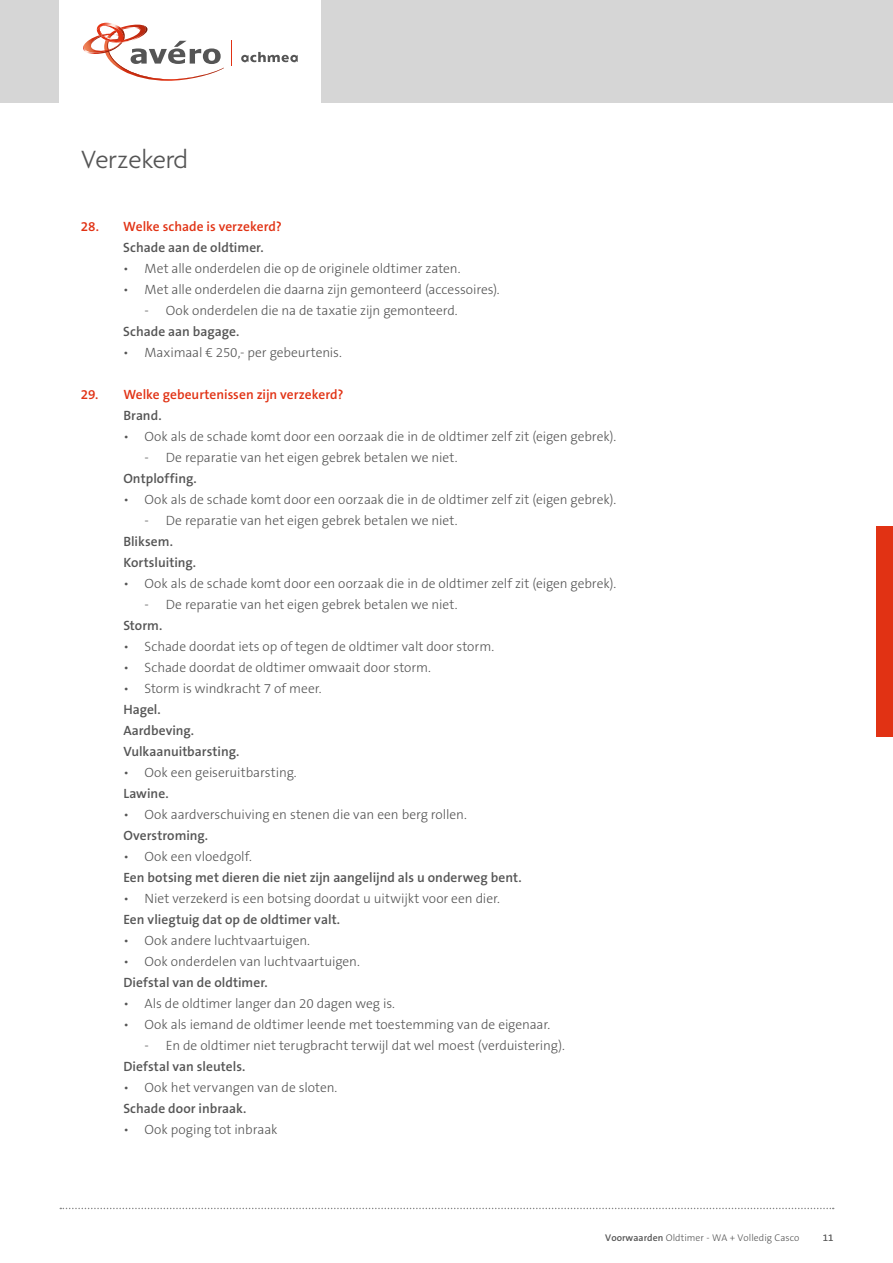
<style>
.page{position:relative;width:893px;height:1263px;background:#fff}
.page>*{position:absolute;margin:0;border:0;box-sizing:border-box;transform-origin:0 0}
.t1{font:300 27px "Agenda";color:#555}
.t2{font:300 13.5px "The Sans B3";letter-spacing:-.005em;color:#555}
.t3{font:600 13.5px/21px "The Sans B6";color:#555}
.t4{font:600 13.5px "The Sans B6";letter-spacing:-.005em;color:#e13214}
.t5{font:300 9.75px "The Sans B3";letter-spacing:.005em;color:#555}
.s1{font-family:"The Sans B6";font-weight:600}
</style>
<div class="page">
<div style="left:0;top:0;width:893px;height:103px;background:#d6d6d6"></div>
<div style="left:60px;top:0;width:261px;height:103px;background:#fff"></div>
<svg style="left:241px;top:52px;width:57px;height:10px"></svg>
<svg style="left:83px;top:22px;width:141px;height:59px"></svg>
<svg style="left:231px;top:41px;width:1px;height:25px"></svg>
<svg style="left:60px;top:1208px;width:774px;height:1px"></svg>
<div style="left:876px;top:526px;width:17px;height:211px;background:#e13214"></div>
<h1 class="t1" style="left:81px;top:145px;width:109px">Verzekerd</h1>
<p class="t4" style="left:81px;top:219px;width:202px">28. Welke schade is verzekerd?</p>
<p class="t3" style="left:123px;top:238px;width:142px">Schade aan de oldtimer.</p>
<p class="t2" style="left:123px;top:262px;width:339px">• Met alle onderdelen die op de originele oldtimer zaten.</p>
<p class="t2" style="left:123px;top:283px;width:378px">• Met alle onderdelen die daarna zijn gemonteerd (accessoires).</p>
<p class="t2" style="left:145px;top:304px;width:315px">- Ook onderdelen die na de taxatie zijn gemonteerd.</p>
<p class="t3" style="left:123px;top:322px;width:117px">Schade aan bagage.</p>
<p class="t2" style="left:123px;top:346px;width:220px">• Maximaal € 250,- per gebeurtenis.</p>
<p class="t4" style="left:81px;top:387px;width:264px">29. Welke gebeurtenissen zijn verzekerd?</p>
<p class="t3" style="left:123px;top:406px;width:40px">Brand.</p>
<p class="t2" style="left:123px;top:430px;width:494px">• Ook als de schade komt door een oorzaak die in de oldtimer zelf zit (eigen gebrek).</p>
<p class="t2" style="left:145px;top:451px;width:314px">- De reparatie van het eigen gebrek betalen we niet.</p>
<p class="t3" style="left:123px;top:469px;width:75px">Ontploffing.</p>
<p class="t2" style="left:123px;top:493px;width:494px">• Ook als de schade komt door een oorzaak die in de oldtimer zelf zit (eigen gebrek).</p>
<p class="t2" style="left:145px;top:514px;width:314px">- De reparatie van het eigen gebrek betalen we niet.</p>
<p class="t3" style="left:123px;top:532px;width:74px">Bliksem.<br>Kortsluiting.</p>
<p class="t2" style="left:123px;top:577px;width:494px">• Ook als de schade komt door een oorzaak die in de oldtimer zelf zit (eigen gebrek).</p>
<p class="t2" style="left:145px;top:598px;width:314px">- De reparatie van het eigen gebrek betalen we niet.</p>
<p class="t3" style="left:123px;top:616px;width:41px">Storm.</p>
<p class="t2" style="left:123px;top:640px;width:372px">• Schade doordat iets op of tegen de oldtimer valt door storm.</p>
<p class="t2" style="left:123px;top:661px;width:309px">• Schade doordat de oldtimer omwaait door storm.</p>
<p class="t2" style="left:123px;top:682px;width:200px">• Storm is windkracht 7 of meer.</p>
<p class="t3" style="left:123px;top:700px;width:118px">Hagel.<br>Aardbeving.<br>Vulkaanuitbarsting.</p>
<p class="t2" style="left:123px;top:766px;width:175px">• Ook een geiseruitbarsting.</p>
<p class="t3" style="left:123px;top:784px;width:47px">Lawine.</p>
<p class="t2" style="left:123px;top:808px;width:345px">• Ook aardverschuiving en stenen die van een berg rollen.</p>
<p class="t3" style="left:123px;top:826px;width:86px">Overstroming.</p>
<p class="t2" style="left:123px;top:850px;width:130px">• Ook een vloedgolf.</p>
<p class="t3" style="left:123px;top:868px;width:400px">Een botsing met dieren die niet zijn aangelijnd als u onderweg bent.</p>
<p class="t2" style="left:123px;top:892px;width:378px">• Niet verzekerd is een botsing doordat u uitwijkt voor een dier.</p>
<p class="t3" style="left:123px;top:910px;width:218px">Een vliegtuig dat op de oldtimer valt.</p>
<p class="t2" style="left:123px;top:934px;width:188px">• Ook andere luchtvaartuigen.</p>
<p class="t2" style="left:123px;top:955px;width:238px">• Ook onderdelen van luchtvaartuigen.</p>
<p class="t3" style="left:123px;top:973px;width:146px">Diefstal van de oldtimer.</p>
<p class="t2" style="left:123px;top:997px;width:273px">• Als de oldtimer langer dan 20 dagen weg is.</p>
<p class="t2" style="left:123px;top:1018px;width:428px">• Ook als iemand de oldtimer leende met toestemming van de eigenaar.</p>
<p class="t2" style="left:145px;top:1039px;width:422px">- En de oldtimer niet terugbracht terwijl dat wel moest (verduistering).</p>
<p class="t3" style="left:123px;top:1057px;width:124px">Diefstal van sleutels.</p>
<p class="t2" style="left:123px;top:1081px;width:216px">• Ook het vervangen van de sloten.</p>
<p class="t3" style="left:123px;top:1099px;width:125px">Schade door inbraak.</p>
<p class="t2" style="left:123px;top:1123px;width:156px">• Ook poging tot inbraak</p>
<p class="t5" style="left:605px;top:1233px;width:196px"><span class="s1">Voorwaarden</span> Oldtimer - WA + Volledig Casco</p>
<p class="t5" style="left:823px;top:1233px;width:12px">11</p>
</div>
